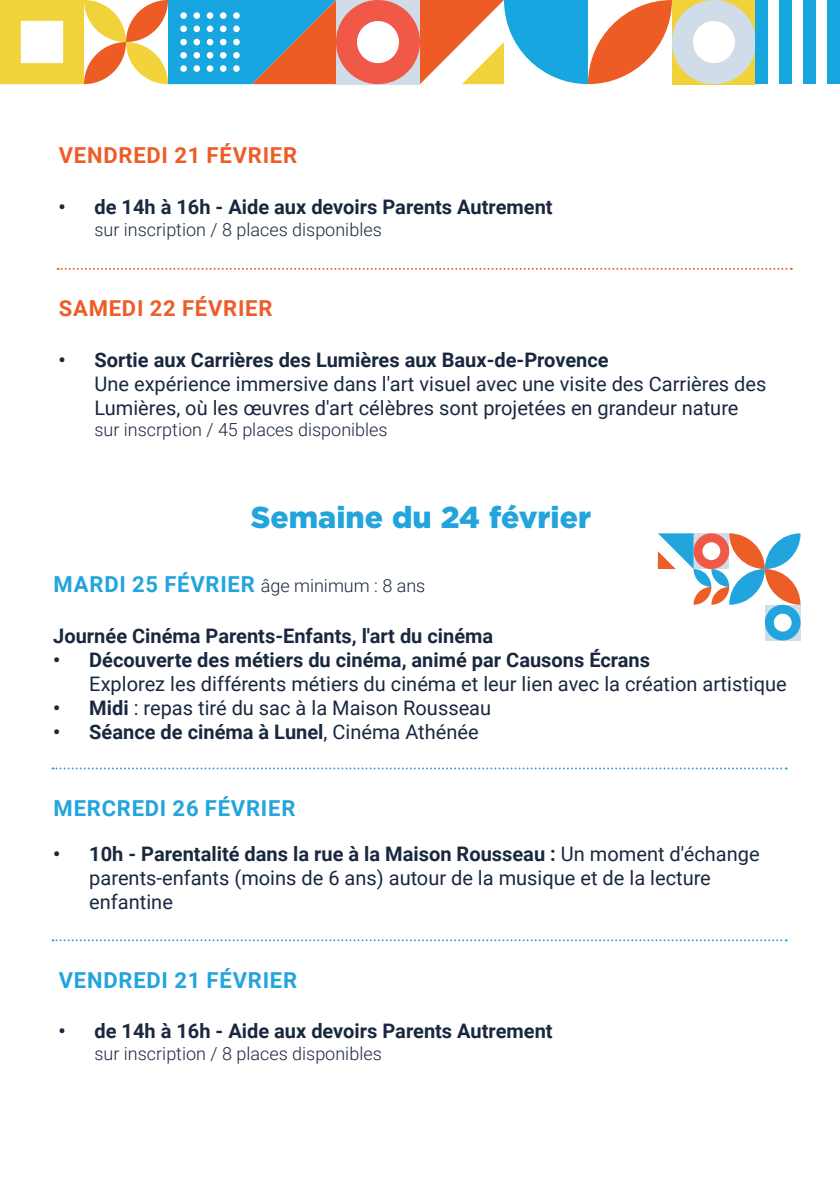
<style>
.page{position:relative;width:840px;height:1191px;background:#fff}
.page>*{position:absolute;margin:0;border:0;box-sizing:border-box;transform-origin:0 0}
.t1{font:900 30.2px "Gotham";color:#22a4dd}
.t2{font:700 22px "Roboto";letter-spacing:.035em;color:#22a4dd}
.t3{font:700 22px "Roboto";letter-spacing:.035em;color:#ed5d27}
.t4{font:20px/24px "Roboto";color:#1a283f}
.t5{font:700 20px "Roboto";color:#1a283f}
.t6{font:300 18px "Roboto";color:#1a283f}
.s1{font-weight:700;font-size:22px;color:#22a4dd}
.s2{font-weight:700}
.s3{font-weight:400}
</style>
<div class="page">
<div style="left:671px;top:0;width:84px;height:84px;background:#f1d23b"></div>
<div style="left:671px;top:0;width:84px;height:84px;background:#d1dce9;border-radius:50%"></div>
<div style="left:692px;top:21px;width:42px;height:42px;background:#fff;border-radius:50%"></div>
<div style="left:336px;top:0;width:84px;height:84px;background:#d1dce9"></div>
<div style="left:336px;top:0;width:84px;height:84px;background:#f05848;border-radius:50%"></div>
<div style="left:357px;top:21px;width:42px;height:42px;background:#fff;border-radius:50%"></div>
<div style="left:755px;top:0;width:12px;height:84px;background:#17a6df"></div>
<div style="left:779px;top:0;width:12px;height:84px;background:#17a6df"></div>
<div style="left:827px;top:0;width:12px;height:84px;background:#17a6df"></div>
<div style="left:803px;top:0;width:12px;height:84px;background:#17a6df"></div>
<svg style="left:420px;top:0;width:251px;height:84px"></svg>
<svg style="left:0;top:0;width:336px;height:84px"></svg>
<hr style="left:420px;top:0;width:84px;height:1px;background:#ed5c24">
<hr style="left:503px;top:0;width:84px;height:1px;background:#17a6df">
<hr style="left:671px;top:0;width:84px;height:1px;background:#f1d23b">
<svg style="left:58px;top:268px;width:733px;height:2px"></svg>
<svg style="left:765px;top:605px;width:35px;height:35px"></svg>
<div style="left:764px;top:605px;width:36px;height:35px;background:#22a4dd;border-radius:50%"></div>
<div style="left:773px;top:613px;width:18px;height:18px;background:#fff;border-radius:50%"></div>
<svg style="left:657px;top:533px;width:143px;height:72px"></svg>
<svg style="left:52px;top:767px;width:734px;height:2px"></svg>
<svg style="left:52px;top:939px;width:734px;height:2px"></svg>
<p class="t3" style="left:59px;top:147px;width:240px">VENDREDI 21 FÉVRIER</p>
<p class="t5" style="left:58px;top:199px;width:495px">• de 14h à 16h - Aide aux devoirs Parents Autrement</p>
<p class="t6" style="left:94px;top:222px;width:289px">sur inscription / 8 places disponibles</p>
<p class="t3" style="left:59px;top:299px;width:215px">SAMEDI 22 FÉVRIER</p>
<p class="t5" style="left:58px;top:351px;width:551px">• Sortie aux Carrières des Lumières aux Baux-de-Provence</p>
<p class="t4" style="left:94px;top:373px;width:673px">Une expérience immersive dans l'art visuel avec une visite des Carrières des<br>Lumières, où les œuvres d'art célèbres sont projetées en grandeur nature</p>
<p class="t6" style="left:94px;top:423px;width:294px">sur inscrption / 45 places disponibles</p>
<h1 class="t1" style="left:251px;top:500px;width:341px">Semaine du 24 février</h1>
<p class="t6" style="left:54px;top:579px;width:373px"><span class="s1">MARDI 25 FÉVRIER</span> âge minimum : 8 ans</p>
<p class="t5" style="left:53px;top:627px;width:441px">Journée Cinéma Parents-Enfants, l'art du cinéma</p>
<p class="t5" style="left:53px;top:651px;width:598px">• Découverte des métiers du cinéma, animé par Causons Écrans</p>
<p class="t4" style="left:89px;top:673px;width:698px">Explorez les différents métiers du cinéma et leur lien avec la création artistique</p>
<p class="t4" style="left:53px;top:697px;width:439px"><span class="s2">• Midi</span> : repas tiré du sac à la Maison Rousseau</p>
<p class="t5" style="left:53px;top:723px;width:427px">• Séance de cinéma à Lunel<span class="s3">, Cinéma Athénée</span></p>
<p class="t2" style="left:54px;top:799px;width:243px">MERCREDI 26 FÉVRIER</p>
<p class="t4" style="left:89px;top:843px;width:671px;text-indent:-36px"><span class="s2">• 10h - Parentalité dans la rue à la Maison Rousseau :</span> Un moment d'échange parents-enfants (moins de 6 ans) autour de la musique et de la lecture enfantine</p>
<p class="t2" style="left:59px;top:971px;width:240px">VENDREDI 21 FÉVRIER</p>
<p class="t5" style="left:58px;top:1023px;width:495px">• de 14h à 16h - Aide aux devoirs Parents Autrement</p>
<p class="t6" style="left:94px;top:1046px;width:289px">sur inscription / 8 places disponibles</p>
</div>
